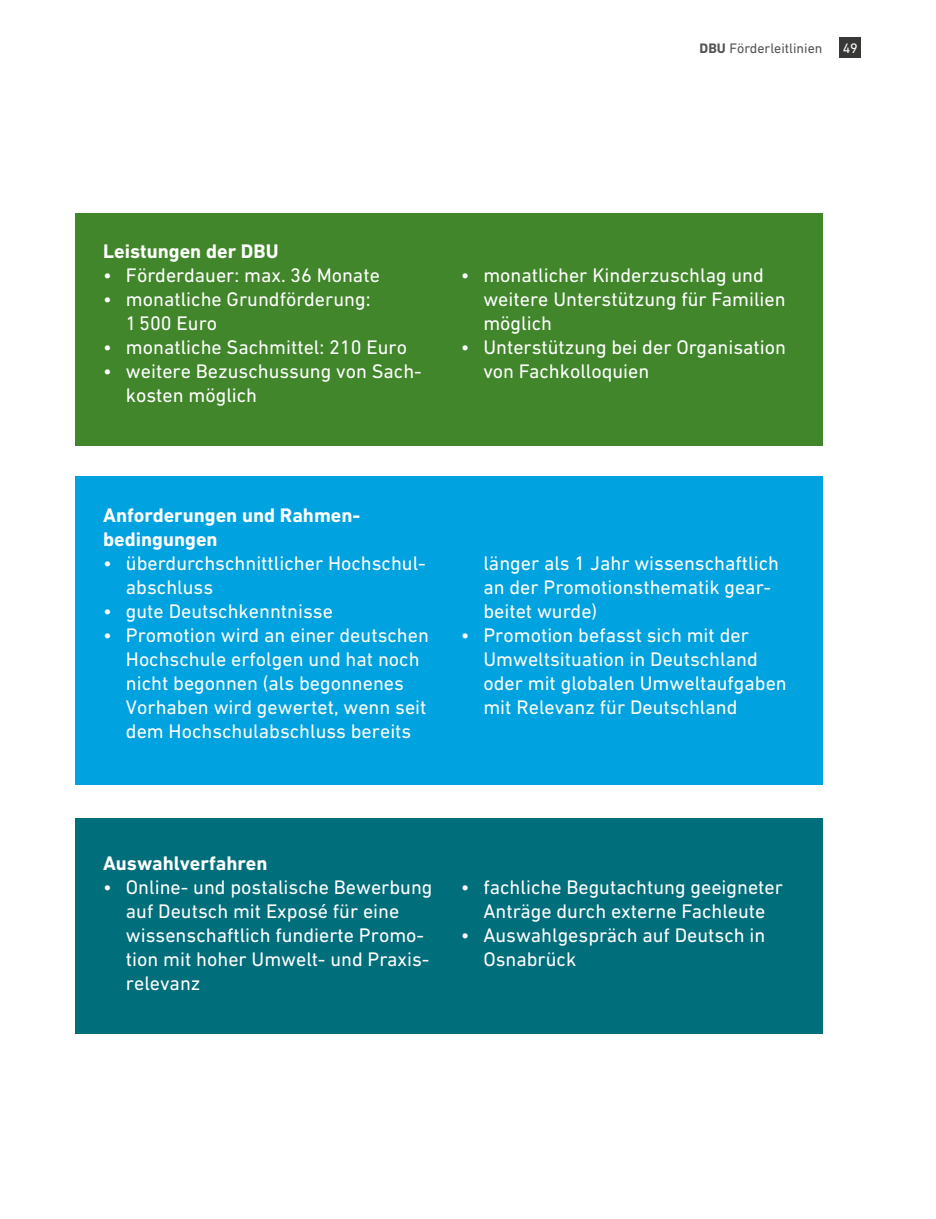
<style>
.page{position:relative;width:936px;height:1219px;background:#fff}
.page>*{position:absolute;margin:0;border:0;box-sizing:border-box;transform-origin:0 0}
.Copy_Aufzählung_weiß{font:20px/24px "DIN Next W1 G";color:#fff}
.Copy_Headline_weiss{font:700 20px/24px "DIN Next W1 G";color:#fff}
.t1{font:14px "DIN Next W1 G";color:#535453}
.t2{font:14px "DIN Next W1 G";color:#fff}
.s1{font-weight:700}
</style>
<div class="page">
<div style="left:839px;top:38px;width:22px;height:20px;background:#383937"></div>
<div style="left:75px;top:213px;width:747px;height:232px;background:#41862b"></div>
<div style="left:75px;top:476px;width:747px;height:309px;background:#00a2df"></div>
<div style="left:75px;top:819px;width:747px;height:215px;background:#006e7b"></div>
<p class="t1" style="left:699px;top:40px;width:124px"><span class="s1">DBU</span> Förderleitlinien</p>
<p class="t2" style="left:842px;top:40px;width:17px">49</p>
<p class="Copy_Headline_weiss" style="left:103px;top:239px;width:177px">Leistungen der DBU</p>
<p class="Copy_Aufzählung_weiß" style="left:103px;top:263px;width:278px">• Förderdauer: max. 36 Monate</p>
<p class="Copy_Aufzählung_weiß" style="left:126px;top:287px;width:246px;text-indent:-23px">• monatliche Grundförderung:<br>1500 Euro</p>
<p class="Copy_Aufzählung_weiß" style="left:103px;top:335px;width:305px">• monatliche Sachmittel: 210 Euro</p>
<p class="Copy_Aufzählung_weiß" style="left:126px;top:359px;width:297px;text-indent:-23px">• weitere Bezuschussung von Sach&shy;kosten möglich</p>
<p class="Copy_Aufzählung_weiß" style="left:483px;top:263px;width:304px;text-indent:-23px">• monatlicher Kinderzuschlag und weitere Unterstützung für Familien möglich</p>
<p class="Copy_Aufzählung_weiß" style="left:483px;top:335px;width:304px;text-indent:-23px">• Unterstützung bei der Organisation von Fachkolloquien</p>
<p class="Copy_Headline_weiss" style="left:103px;top:503px;width:257px">Anforderungen und Rahmen&shy;bedingungen</p>
<p class="Copy_Aufzählung_weiß" style="left:126px;top:551px;width:299px;text-indent:-23px">• überdurchschnittlicher Hochschul&shy;abschluss</p>
<p class="Copy_Aufzählung_weiß" style="left:103px;top:599px;width:231px">• gute Deutschkenntnisse</p>
<p class="Copy_Aufzählung_weiß" style="left:126px;top:623px;width:304px;text-indent:-23px">• Promotion wird an einer deutschen Hochschule erfolgen und hat noch nicht begonnen (als begonnenes Vorhaben wird gewertet, wenn seit dem Hochschulabschluss bereits</p>
<p class="Copy_Aufzählung_weiß" style="left:483px;top:551px;width:297px">länger als 1 Jahr wissenschaftlich an der Promotionsthematik gear&shy;beitet wurde)</p>
<p class="Copy_Aufzählung_weiß" style="left:483px;top:623px;width:305px;text-indent:-23px">• Promotion befasst sich mit der<br>Umweltsituation in Deutschland oder mit globalen Umweltaufgaben mit Relevanz für Deutschland</p>
<p class="Copy_Headline_weiss" style="left:103px;top:851px;width:166px">Auswahlverfahren</p>
<p class="Copy_Aufzählung_weiß" style="left:126px;top:875px;width:308px;text-indent:-23px">• Online- und postalische Bewerbung auf Deutsch mit Exposé für eine wissenschaftlich fundierte Promo&shy;tion mit hoher Umwelt- und Praxis&shy;relevanz</p>
<p class="Copy_Aufzählung_weiß" style="left:460px;top:875px;width:324px;text-align:center">• fachliche Begutachtung geeigneter<br>Anträge durch externe Fachleute</p>
<p class="Copy_Aufzählung_weiß" style="left:483px;top:923px;width:283px;text-indent:-23px">• Auswahlgespräch auf Deutsch in<br>Osnabrück</p>
</div>
